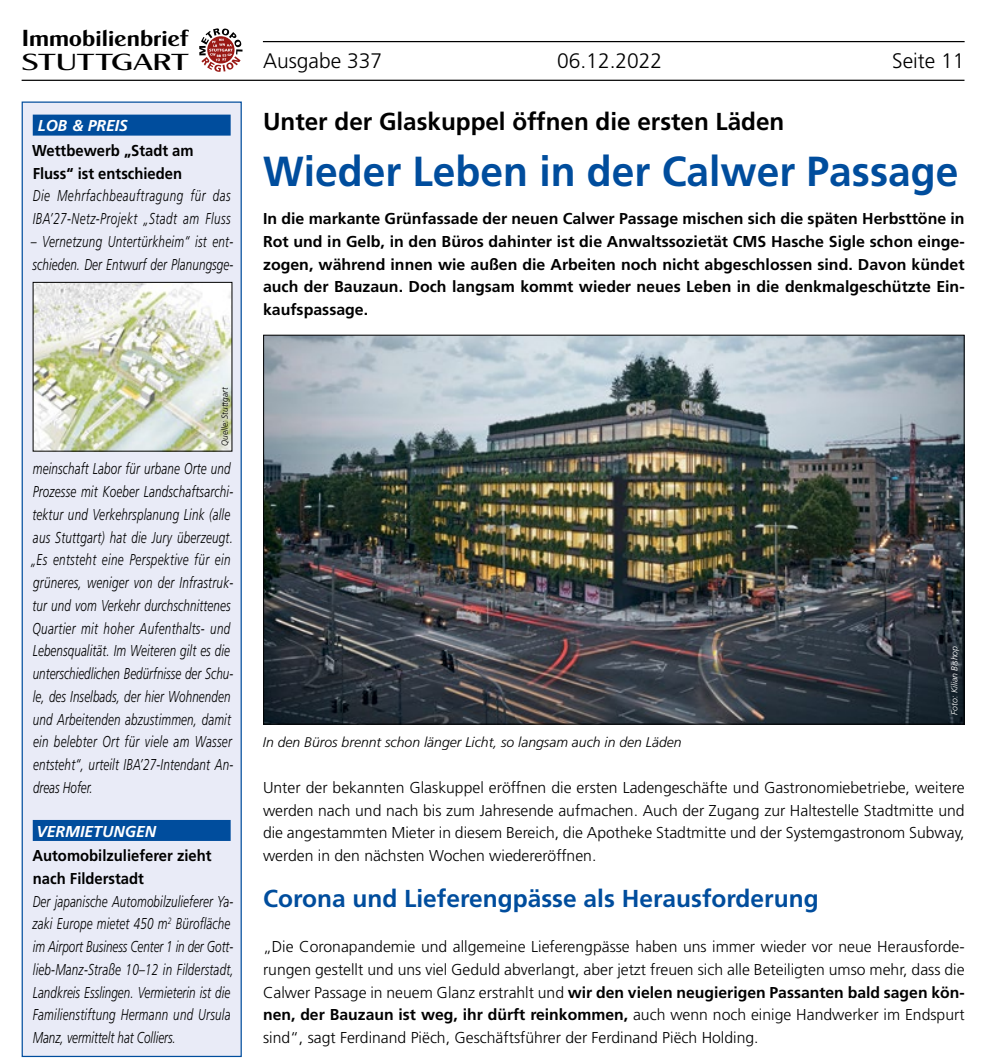
<style>
.page{position:relative;width:989px;height:1064px;background:#fff}
.page>*{position:absolute;margin:0;border:0;box-sizing:border-box;transform-origin:0 0}
.t1{font:700 42px "Frutiger";color:#004d9d}
.t2{font:700 24.5px "Frutiger";color:#004d9d}
.t3{font:700 24.5px "Frutiger";color:#000}
.t4{font:23.28px "Cg Globe Gothic Bd";letter-spacing:-.02em;color:#000;scale:1.07 1}
.t5{font:23.28px "Cg Globe Gothic Dm";letter-spacing:-.02em;color:#000;scale:1.44 1}
.t6{font:300 21px "Frutiger";color:#000}
.t7{font:italic 300 15.75px/22.8px "Frutiger";letter-spacing:.015em;color:#000;scale:.74 1}
.t8{font:300 15.75px/22.8px "Frutiger";color:#000;text-align:justify}
.t9{font:700 15.75px/22.8px "Frutiger";color:#000;text-align:justify}
.t10{font:700 15.75px/22.8px "Frutiger";color:#000;scale:.94 1}
.t11{font:italic 300 15.75px/22.8px "Frutiger";letter-spacing:.045em;color:#000;scale:.74 1}
.t12{font:italic 700 15.75px "Frutiger";color:#fff}
.t13{font:italic 300 14px "Frutiger";color:#000}
.t14{font:italic 300 8.75px "Frutiger";color:#fff}
.t15{font:italic 300 8.75px "Frutiger";color:#000;scale:.94 1}
.s1{font-weight:700}
</style>
<div class="page">
<hr style="left:22px;top:80px;width:942px;height:1px;background:#000">
<svg style="left:199px;top:28px;width:43px;height:44px"></svg>
<hr style="left:263px;top:41px;width:701px;height:1px;background:#000">
<div style="left:22px;top:102px;width:219px;height:954px;background:#e9ebf7"></div>
<div style="left:33px;top:115px;width:198px;height:21px;background:#004d9d"></div>
<div style="left:33px;top:820px;width:198px;height:21px;background:#004d9d"></div>
<div style="left:22px;top:102px;width:220px;height:955px;border:1px solid #004d9d"></div>
<img style="left:265px;top:337px;width:697px;height:386px">
<img style="left:35px;top:284px;width:195px;height:166px">
<h3 class="t4" style="left:22px;top:24px;width:157px">Immobilienbrief</h3>
<h3 class="t5" style="left:22px;top:48px;width:118px">STUTTGART</h3>
<h3 class="t6" style="left:263px;top:49px;width:121px">Ausgabe 337</h3>
<h3 class="t6" style="left:557px;top:49px;width:107px">06.12.2022</h3>
<h3 class="t6" style="left:892px;top:49px;width:74px">Seite 11</h3>
<p class="t12" style="left:38px;top:117px;width:92px">LOB &amp; PREIS</p>
<p class="t10" style="left:32px;top:139px;width:173px">Wettbewerb „Stadt am<br>Fluss“ ist entschieden</p>
<p class="t11" style="left:33px;top:184px;width:269px">Die Mehrfachbeauftragung für das<br>IBA’27-Netz-Projekt „Stadt am Fluss</p>
<p class="t7" style="left:31px;top:230px;width:275px">– Vernetzung Untertürkheim“ ist ent&shy;schieden. Der Entwurf der Planungsge-</p>
<p class="t15" style="left:220px;top:446px;width:64px;rotate:-90deg">Quelle: Stuttgart</p>
<p class="t7" style="left:31px;top:457px;width:275px">meinschaft Labor für urbane Orte und Prozesse mit Koeber Landschaftsarchi&shy;tektur und Verkehrsplanung Link (alle aus Stuttgart) hat die Jury überzeugt. „Es entsteht eine Perspektive für ein grüneres, weniger von der Infrastruk&shy;tur und vom Verkehr durchschnittenes Quartier mit hoher Aufenthalts- und Lebensqualität. Im Weiteren gilt es die unterschiedlichen Bedürfnisse der Schu&shy;le, des Inselbads, der hier Wohnenden und Arbeitenden abzustimmen, damit ein belebter Ort für viele am Wasser entsteht“, urteilt IBA’27-Intendant An&shy;dreas Hofer.</p>
<p class="t12" style="left:36px;top:822px;width:121px">VERMIETUNGEN</p>
<p class="t10" style="left:32px;top:844px;width:192px">Automobilzulieferer zieht nach Filderstadt</p>
<p class="t7" style="left:32px;top:890px;width:273px">Der japanische Automobilzulieferer Ya&shy;zaki Europe mietet 450 m<sup>2</sup> Bürofläche im Airport Business Center 1 in der Gott&shy;lieb-Manz-Straße 10–12 in Filderstadt, Landkreis Esslingen. Vermieterin ist die Familienstiftung Hermann und Ursula Manz, vermittelt hat Colliers.</p>
<h2 class="t3" style="left:263px;top:107px;width:523px">Unter der Glaskuppel öffnen die ersten Läden</h2>
<h1 class="t1" style="left:263px;top:146px;width:697px">Wieder Leben in der Calwer Passage</h1>
<p class="t9" style="left:263px;top:207px;width:703px">In die markante Grünfassade der neuen Calwer Passage mischen sich die späten Herbsttöne in Rot und in Gelb, in den Büros dahinter ist die Anwaltssozietät CMS Hasche Sigle schon einge&shy;zogen, während innen wie außen die Arbeiten noch nicht abgeschlossen sind. Davon kündet auch der Bauzaun. Doch langsam kommt wieder neues Leben in die denkmalgeschützte Ein&shy;kaufspassage.</p>
<p class="t13" style="left:263px;top:734px;width:420px">In den Büros brennt schon länger Licht, so langsam auch in den Läden</p>
<p class="t14" style="left:949px;top:715px;width:71px;rotate:-90deg">Foto: Kilian Bishop</p>
<p class="t8" style="left:263px;top:776px;width:703px">Unter der bekannten Glaskuppel eröffnen die ersten Ladengeschäfte und Gastronomiebetriebe, weitere werden nach und nach bis zum Jahresende aufmachen. Auch der Zugang zur Haltestelle Stadtmitte und die angestammten Mieter in diesem Bereich, die Apotheke Stadtmitte und der Systemgastronom Subway, werden in den nächsten Wochen wiedereröffnen.</p>
<h2 class="t2" style="left:263px;top:884px;width:557px">Corona und Lieferengpässe als Herausforderung</h2>
<p class="t8" style="left:263px;top:935px;width:703px">„Die Coronapandemie und allgemeine Lieferengpässe haben uns immer wieder vor neue Herausforde&shy;rungen gestellt und uns viel Geduld abverlangt, aber jetzt freuen sich alle Beteiligten umso mehr, dass die Calwer Passage in neuem Glanz erstrahlt und <span class="s1">wir den vielen neugierigen Passanten bald sagen kön&shy;nen, der Bauzaun ist weg, ihr dürft reinkommen,</span> auch wenn noch einige Handwerker im Endspurt sind“, sagt Ferdinand Piëch, Geschäftsführer der Ferdinand Piëch Holding.</p>
</div>
